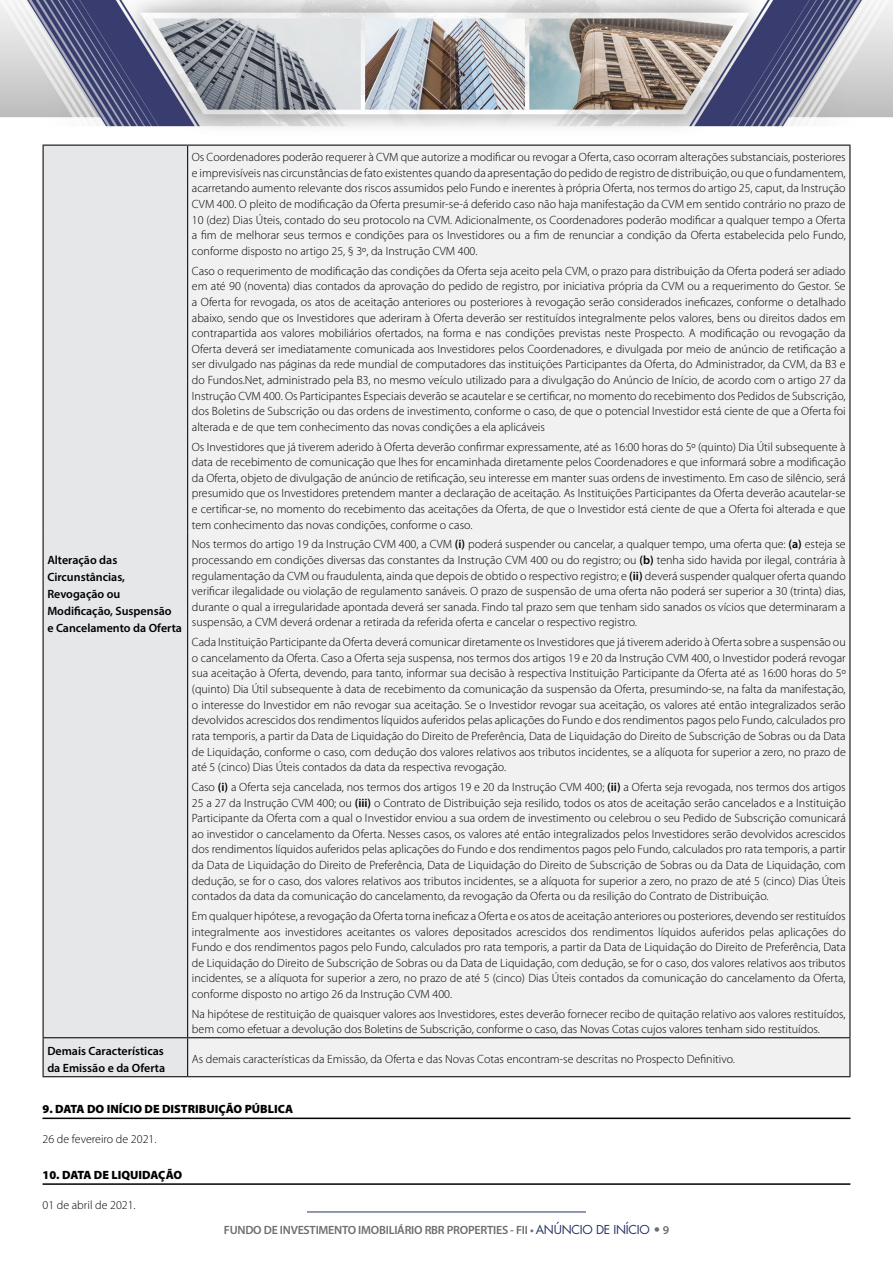
<style>
.page{position:relative;width:893px;height:1263px;background:#fff}
.page>*{position:absolute;margin:0;border:0;box-sizing:border-box;transform-origin:0 0}
.t1{font:300 12px/15.6px "Myriad Pro";color:#000;text-align:justify}
.t2{font:600 12px/17.1px "Myriad Pro";color:#000}
.t3{font:600 12px "Myriad Pro";letter-spacing:-.02em;color:#6d6e71}
.t4{font:900 12px "Myriad Pro";color:#000}
.s1{font-weight:600}
.s2{font-family:"Futura";font-weight:400;color:#263261}
.s3{font-family:"Futura";font-weight:400}
</style>
<div class="page">
<img style="left:0;top:0;width:893px;height:1212px">
<hr style="left:307px;top:1212px;width:279px;height:1px;background:#263261">
<hr style="left:43px;top:1117px;width:807px;height:2px;background:#000">
<hr style="left:43px;top:1183px;width:807px;height:2px;background:#000">
<div style="left:44px;top:146px;width:143px;height:930px;background:#e6e7e8"></div>
<div style="left:188px;top:146px;width:661px;height:930px;background:#f1f1f2"></div>
<hr style="left:43px;top:146px;width:1px;height:387px;background:#000">
<hr style="left:187px;top:146px;width:1px;height:387px;background:#000">
<hr style="left:849px;top:146px;width:1px;height:387px;background:#000">
<hr style="left:43px;top:533px;width:1px;height:504px;background:#000">
<hr style="left:187px;top:533px;width:1px;height:504px;background:#000">
<hr style="left:849px;top:533px;width:1px;height:504px;background:#000">
<hr style="left:43px;top:145px;width:145px;height:1px;background:#000">
<hr style="left:188px;top:145px;width:662px;height:1px;background:#000">
<hr style="left:43px;top:1037px;width:145px;height:1px;background:#000">
<hr style="left:43px;top:1038px;width:1px;height:38px;background:#000">
<hr style="left:188px;top:1037px;width:662px;height:1px;background:#000">
<hr style="left:187px;top:1038px;width:1px;height:38px;background:#000">
<hr style="left:849px;top:1038px;width:1px;height:38px;background:#000">
<hr style="left:43px;top:1076px;width:145px;height:1px;background:#000">
<hr style="left:188px;top:1076px;width:662px;height:1px;background:#000">
<p class="t2" style="left:47px;top:551px;width:136px">Alteração das<br>Circunstâncias,<br>Revogação ou<br>Modificação, Suspensão<br>e Cancelamento da Oferta</p>
<p class="t1" style="left:192px;top:150px;width:655px">Os Coordenadores poderão requerer à CVM que autorize a modificar ou revogar a Oferta, caso ocorram alterações substanciais, posteriores e imprevisíveis nas circunstâncias de fato existentes quando da apresentação do pedido de registro de distribuição, ou que o fundamentem, acarretando aumento relevante dos riscos assumidos pelo Fundo e inerentes à própria Oferta, nos termos do artigo 25, caput, da Instrução CVM 400. O pleito de modificação da Oferta presumir-se-á deferido caso não haja manifestação da CVM em sentido contrário no prazo de 10 (dez) Dias Úteis, contado do seu protocolo na CVM. Adicionalmente, os Coordenadores poderão modificar a qualquer tempo a Oferta a fim de melhorar seus termos e condições para os Investidores ou a fim de renunciar a condição da Oferta estabelecida pelo Fundo, conforme disposto no artigo 25, § 3º, da Instrução CVM 400.</p>
<p class="t1" style="left:192px;top:263px;width:655px">Caso o requerimento de modificação das condições da Oferta seja aceito pela CVM, o prazo para distribuição da Oferta poderá ser adiado em até 90 (noventa) dias contados da aprovação do pedido de registro, por iniciativa própria da CVM ou a requerimento do Gestor. Se a Oferta for revogada, os atos de aceitação anteriores ou posteriores à revogação serão considerados ineficazes, conforme o detalhado abaixo, sendo que os Investidores que aderiram à Oferta deverão ser restituídos integralmente pelos valores, bens ou direitos dados em contrapartida aos valores mobiliários ofertados, na forma e nas condições previstas neste Prospecto. A modificação ou revogação da Oferta deverá ser imediatamente comunicada aos Investidores pelos Coordenadores, e divulgada por meio de anúncio de retificação a ser divulgado nas páginas da rede mundial de computadores das instituições Participantes da Oferta, do Administrador, da CVM, da B3 e do Fundos.Net, administrado pela B3, no mesmo veículo utilizado para a divulgação do Anúncio de Início, de acordo com o artigo 27 da Instrução CVM 400. Os Participantes Especiais deverão se acautelar e se certificar, no momento do recebimento dos Pedidos de Subscrição, dos Boletins de Subscrição ou das ordens de investimento, conforme o caso, de que o potencial Investidor está ciente de que a Oferta foi alterada e de que tem conhecimento das novas condições a ela aplicáveis</p>
<p class="t1" style="left:192px;top:439px;width:655px">Os Investidores que já tiverem aderido à Oferta deverão confirmar expressamente, até as 16:00 horas do 5º (quinto) Dia Útil subsequente à data de recebimento de comunicação que lhes for encaminhada diretamente pelos Coordenadores e que informará sobre a modificação da Oferta, objeto de divulgação de anúncio de retificação, seu interesse em manter suas ordens de investimento. Em caso de silêncio, será presumido que os Investidores pretendem manter a declaração de aceitação. As Instituições Participantes da Oferta deverão acautelar-se e certificar-se, no momento do recebimento das aceitações da Oferta, de que o Investidor está ciente de que a Oferta foi alterada e que tem conhecimento das novas condições, conforme o caso.</p>
<p class="t1" style="left:192px;top:537px;width:655px">Nos termos do artigo 19 da Instrução CVM 400, a CVM <span class="s1">(i)</span> poderá suspender ou cancelar, a qualquer tempo, uma oferta que: <span class="s1">(a)</span> esteja se processando em condições diversas das constantes da Instrução CVM 400 ou do registro; ou <span class="s1">(b)</span> tenha sido havida por ilegal, contrária à regulamentação da CVM ou fraudulenta, ainda que depois de obtido o respectivo registro; e <span class="s1">(ii)</span> deverá suspender qualquer oferta quando verificar ilegalidade ou violação de regulamento sanáveis. O prazo de suspensão de uma oferta não poderá ser superior a 30 (trinta) dias, durante o qual a irregularidade apontada deverá ser sanada. Findo tal prazo sem que tenham sido sanados os vícios que determinaram a suspensão, a CVM deverá ordenar a retirada da referida oferta e cancelar o respectivo registro.</p>
<p class="t1" style="left:192px;top:635px;width:655px">Cada Instituição Participante da Oferta deverá comunicar diretamente os Investidores que já tiverem aderido à Oferta sobre a suspensão ou o cancelamento da Oferta. Caso a Oferta seja suspensa, nos termos dos artigos 19 e 20 da Instrução CVM 400, o Investidor poderá revogar sua aceitação à Oferta, devendo, para tanto, informar sua decisão à respectiva Instituição Participante da Oferta até as 16:00 horas do 5º (quinto) Dia Útil subsequente à data de recebimento da comunicação da suspensão da Oferta, presumindo-se, na falta da manifestação, o interesse do Investidor em não revogar sua aceitação. Se o Investidor revogar sua aceitação, os valores até então integralizados serão devolvidos acrescidos dos rendimentos líquidos auferidos pelas aplicações do Fundo e dos rendimentos pagos pelo Fundo, calculados pro rata temporis, a partir da Data de Liquidação do Direito de Preferência, Data de Liquidação do Direito de Subscrição de Sobras ou da Data de Liquidação, conforme o caso, com dedução dos valores relativos aos tributos incidentes, se a alíquota for superior a zero, no prazo de até 5 (cinco) Dias Úteis contados da data da respectiva revogação.</p>
<p class="t1" style="left:192px;top:779px;width:655px">Caso <span class="s1">(i)</span> a Oferta seja cancelada, nos termos dos artigos 19 e 20 da Instrução CVM 400; <span class="s1">(ii)</span> a Oferta seja revogada, nos termos dos artigos 25 a 27 da Instrução CVM 400; ou <span class="s1">(iii)</span> o Contrato de Distribuição seja resilido, todos os atos de aceitação serão cancelados e a Instituição Participante da Oferta com a qual o Investidor enviou a sua ordem de investimento ou celebrou o seu Pedido de Subscrição comunicará ao investidor o cancelamento da Oferta. Nesses casos, os valores até então integralizados pelos Investidores serão devolvidos acrescidos dos rendimentos líquidos auferidos pelas aplicações do Fundo e dos rendimentos pagos pelo Fundo, calculados pro rata temporis, a partir da Data de Liquidação do Direito de Preferência, Data de Liquidação do Direito de Subscrição de Sobras ou da Data de Liquidação, com dedução, se for o caso, dos valores relativos aos tributos incidentes, se a alíquota for superior a zero, no prazo de até 5 (cinco) Dias Úteis contados da data da comunicação do cancelamento, da revogação da Oferta ou da resilição do Contrato de Distribuição.</p>
<p class="t1" style="left:192px;top:908px;width:655px">Em qualquer hipótese, a revogação da Oferta torna ineficaz a Oferta e os atos de aceitação anteriores ou posteriores, devendo ser restituídos integralmente aos investidores aceitantes os valores depositados acrescidos dos rendimentos líquidos auferidos pelas aplicações do Fundo e dos rendimentos pagos pelo Fundo, calculados pro rata temporis, a partir da Data de Liquidação do Direito de Preferência, Data de Liquidação do Direito de Subscrição de Sobras ou da Data de Liquidação, com dedução, se for o caso, dos valores relativos aos tributos incidentes, se a alíquota for superior a zero, no prazo de até 5 (cinco) Dias Úteis contados da comunicação do cancelamento da Oferta, conforme disposto no artigo 26 da Instrução CVM 400.</p>
<p class="t1" style="left:192px;top:1006px;width:655px">Na hipótese de restituição de quaisquer valores aos Investidores, estes deverão fornecer recibo de quitação relativo aos valores restituídos, bem como efetuar a devolução dos Boletins de Subscrição, conforme o caso, das Novas Cotas cujos valores tenham sido restituídos.</p>
<p class="t2" style="left:47px;top:1042px;width:119px">Demais Características da Emissão e da Oferta</p>
<p class="t1" style="left:192px;top:1051px;width:545px">As demais características da Emissão, da Oferta e das Novas Cotas encontram-se descritas no Prospecto Definitivo.</p>
<p class="t4" style="left:43px;top:1102px;width:252px">9. DATA DO INÍCIO DE DISTRIBUIÇÃO PÚBLICA</p>
<p class="t1" style="left:43px;top:1131px;width:115px">26 de fevereiro de 2021.</p>
<p class="t4" style="left:43px;top:1168px;width:141px">10. DATA DE LIQUIDAÇÃO</p>
<p class="t1" style="left:43px;top:1197px;width:95px">01 de abril de 2021.</p>
<p class="t3" style="left:224px;top:1222px;width:447px">FUNDO DE INVESTIMENTO IMOBILIÁRIO RBR PROPERTIES - FII • <span class="s2">ANÚNCIO DE INÍCIO</span> <span class="s3">•</span> 9</p>
</div>
